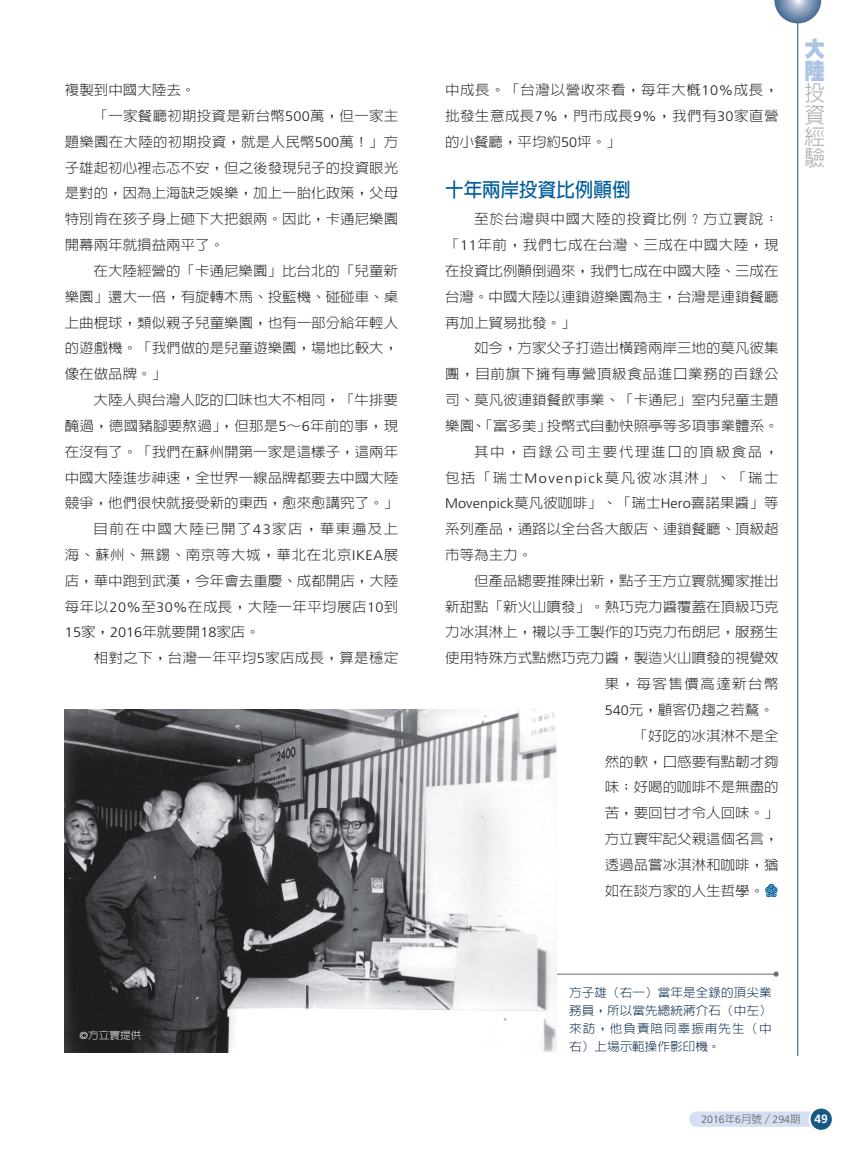
<style>
.page{position:relative;width:851px;height:1149px;background:#fff}
.page>*{position:absolute;margin:0;border:0;box-sizing:border-box;transform-origin:0 0}
.t1{font:300 21.75px/21.8px "AR Hei B5";color:#a8a9ad;text-align:justify;scale:.95 1}
.t2{font:900 21.75px/21.8px "AR Hei B5";color:#adc4e5;scale:.95 1}
.t3{font:700 19.5px "AR Hei B5";color:#005d9c;scale:.95 1}
.t4{font:300 13.8px/25.8px "AR Hei B5";color:#231f20;text-align:justify;scale:1.05 1}
.t5{font:300 13.8px "AR Hei B5";letter-spacing:.1em;color:#231f20;scale:1.05 1}
.t6{font:300 13.8px "AR Hei B5";letter-spacing:.03em;color:#231f20;scale:1.05 1}
.t7{font:300 13.8px "AR Hei B5";letter-spacing:.095em;color:#231f20;scale:1.05 1}
.t8{font:300 13.8px "AR Hei B5";letter-spacing:.045em;color:#231f20;scale:1.05 1}
.t9{font:300 13.8px "AR Hei B5";letter-spacing:.05em;color:#231f20;scale:1.05 1}
.t10{font:300 13.8px "AR Hei B5";letter-spacing:.02em;color:#231f20;scale:1.05 1}
.t11{font:300 13.8px "AR Hei B5";letter-spacing:.11em;color:#231f20;scale:1.05 1}
.t12{font:300 12px/18px "AR Hei B5";letter-spacing:.005em;color:#022546;text-align:justify;scale:1.05 1}
.t13{font:300 10.5px "Frutiger";color:#57585a}
.t14{font:300 10.2px "AR Hei B5";color:#fff;scale:1.05 1}
.s1{font-family:"Frutiger"}
.s2{font-family:"AR Hei B5"}
.s3{font-weight:700;font-size:12px;color:#fff}
</style>
<div class="page">
<div style="left:689px;top:1111px;width:132px;height:15px;background:#d4e0f1;border-radius:8px"></div>
<div style="left:809px;top:1107px;width:23px;height:23px;background:#175887;border-radius:50%"></div>
<div style="left:808px;top:1106px;width:25px;height:25px;border:2px solid #fff;border-radius:50%"></div>
<hr style="left:797px;top:0;width:1px;height:1055px;background:#175887">
<svg style="left:774px;top:0;width:47px;height:23px"></svg>
<svg style="left:773px;top:971px;width:5px;height:5px"></svg>
<hr style="left:359px;top:973px;width:417px;height:1px;background:#6c6d70">
<img style="left:65px;top:709px;width:491px;height:342px">
<svg style="left:765px;top:883px;width:12px;height:13px"></svg>
<p class="t4" style="left:65px;top:77px;width:126px">複製到中國大陸去。</p>
<p class="t4" style="left:94px;top:103px;width:291px">「一家餐廳初期投資是新台幣<span class="s1">500</span>萬，但一家主</p>
<p class="t4" style="left:65px;top:129px;width:319px">題樂園在大陸的初期投資，就是人民幣<span class="s1">500</span>萬！」方</p>
<p class="t4" style="left:65px;top:154px;width:319px">子雄起初心裡忐忑不安，但之後發現兒子的投資眼光</p>
<p class="t4" style="left:65px;top:180px;width:319px">是對的，因為上海缺乏娛樂，加上一胎化政策，父母</p>
<p class="t4" style="left:65px;top:206px;width:319px">特別肯在孩子身上砸下大把銀兩。因此，卡通尼樂園</p>
<p class="t4" style="left:65px;top:232px;width:153px">開幕兩年就損益兩平了。</p>
<p class="t4" style="left:94px;top:258px;width:291px">在大陸經營的「卡通尼樂園」比台北的「兒童新</p>
<p class="t4" style="left:65px;top:283px;width:319px">樂園」還大一倍，有旋轉木馬、投籃機、碰碰車、桌</p>
<p class="t4" style="left:65px;top:309px;width:319px">上曲棍球，類似親子兒童樂園，也有一部分給年輕人</p>
<p class="t4" style="left:65px;top:335px;width:319px">的遊戲機。「我們做的是兒童遊樂園，場地比較大，</p>
<p class="t4" style="left:65px;top:361px;width:98px">像在做品牌。」</p>
<p class="t4" style="left:94px;top:387px;width:291px">大陸人與台灣人吃的口味也大不相同，「牛排要</p>
<p class="t4" style="left:65px;top:412px;width:319px">醃過，德國豬腳要熬過」，但那是<span class="s1">5</span>∼<span class="s1">6</span>年前的事，現</p>
<p class="t4" style="left:65px;top:438px;width:319px">在沒有了。「我們在蘇州開第一家是這樣子，這兩年</p>
<p class="t4" style="left:65px;top:464px;width:319px">中國大陸進步神速，全世界一線品牌都要去中國大陸</p>
<p class="t4" style="left:65px;top:490px;width:319px">競爭，他們很快就接受新的東西，愈來愈講究了。」</p>
<p class="t5" style="left:94px;top:522px;width:291px">目前在中國大陸已開了<span class="s1">43</span>家店，華東遍及上</p>
<p class="t8" style="left:65px;top:547px;width:319px">海、蘇州、無錫、南京等大城，華北在北京<span class="s1">IKEA</span>展</p>
<p class="t4" style="left:65px;top:567px;width:319px">店，華中跑到武漢，今年會去重慶、成都開店，大陸</p>
<p class="t6" style="left:65px;top:599px;width:319px">每年以<span class="s1">20%</span>至<span class="s1">30%</span>在成長，大陸一年平均展店<span class="s1">10</span>到</p>
<p class="t4" style="left:65px;top:619px;width:187px"><span class="s1">15</span>家，<span class="s1">2016</span>年就要開<span class="s1">18</span>家店。</p>
<p class="t10" style="left:94px;top:651px;width:291px">相對之下，台灣一年平均<span class="s1">5</span>家店成長，算是穩定</p>
<p class="t14" style="left:79px;top:1029px;width:61px"><span class="s1">©</span>方立寰提供</p>
<p class="t4" style="left:445px;top:77px;width:319px">中成長。「台灣以營收來看，每年大概<span class="s1">10%</span>成長，批發生意成長<span class="s1">7%</span>，門市成長<span class="s1">9%</span>，我們有<span class="s1">30</span>家直營的小餐廳，平均約<span class="s1">50</span>坪。」</p>
<h2 class="t3" style="left:445px;top:180px;width:196px">十年兩岸投資比例顛倒</h2>
<p class="t4" style="left:445px;top:206px;width:319px;text-indent:29px">至於台灣與中國大陸的投資比例？方立寰說：「<span class="s1">11</span>年前，我們七成在台灣、三成在中國大陸，現在投資比例顛倒過來，我們七成在中國大陸、三成在台灣。中國大陸以連鎖遊樂園為主，台灣是連鎖餐廳再加上貿易批發。」</p>
<p class="t4" style="left:474px;top:335px;width:291px">如今，方家父子打造出橫跨兩岸三地的莫凡彼集</p>
<p class="t9" style="left:445px;top:367px;width:319px">團，目前旗下擁有專營頂級食品進口業務的百錄公</p>
<p class="t4" style="left:445px;top:387px;width:319px">司、莫凡彼連鎖餐飲事業、「卡通尼」室內兒童主題</p>
<p class="t4" style="left:445px;top:412px;width:319px">樂園、「富多美」投幣式自動快照亭等多項事業體系。</p>
<p class="t11" style="left:474px;top:444px;width:291px">其中，百錄公司主要代理進口的頂級食品，</p>
<p class="t7" style="left:445px;top:470px;width:319px">包括「瑞士<span class="s1">Movenpick</span>莫凡彼冰淇淋」、「瑞士</p>
<p class="t4" style="left:445px;top:490px;width:319px"><span class="s1">Movenpick</span>莫凡彼咖啡」、「瑞士<span class="s1">Hero</span>喜諾果醬」等</p>
<p class="t4" style="left:445px;top:516px;width:319px">系列產品，通路以全台各大飯店、連鎖餐廳、頂級超</p>
<p class="t4" style="left:445px;top:541px;width:84px">市等為主力。</p>
<p class="t4" style="left:474px;top:567px;width:291px">但產品總要推陳出新，點子王方立寰就獨家推出</p>
<p class="t4" style="left:445px;top:593px;width:319px">新甜點「新火山噴發」。熱巧克力醬覆蓋在頂級巧克</p>
<p class="t4" style="left:445px;top:619px;width:319px">力冰淇淋上，襯以手工製作的巧克力布朗尼，服務生</p>
<p class="t4" style="left:445px;top:645px;width:319px">使用特殊方式點燃巧克力醬，製造火山噴發的視覺效</p>
<p class="t5" style="left:604px;top:676px;width:167px">果，每客售價高達新台幣</p>
<p class="t4" style="left:604px;top:696px;width:163px"><span class="s1">540</span>元，顧客仍趨之若鶩。</p>
<p class="t4" style="left:633px;top:722px;width:140px">「好吃的冰淇淋不是全</p>
<p class="t4" style="left:604px;top:748px;width:167px">然的軟，口感要有點韌才夠</p>
<p class="t4" style="left:604px;top:774px;width:167px">味；好喝的咖啡不是無盡的</p>
<p class="t4" style="left:604px;top:799px;width:167px">苦，要回甘才令人回味。」</p>
<p class="t4" style="left:604px;top:825px;width:167px">方立寰牢記父親這個名言，</p>
<p class="t4" style="left:604px;top:851px;width:167px">透過品嘗冰淇淋和咖啡，猶</p>
<p class="t4" style="left:604px;top:877px;width:153px">如在談方家的人生哲學。</p>
<h1 class="t2" style="left:804px;top:38px;width:23px">大陸</h1>
<h1 class="t1" style="left:804px;top:82px;width:23px">投資經驗</h1>
<p class="t12" style="left:569px;top:982px;width:194px">方子雄（右一）當年是全錄的頂尖業務員，所以當先總統蔣介石（中左）來訪，他負責陪同辜振甫先生（中右）上場示範操作影印機。</p>
<p class="t13" style="left:701px;top:1113px;width:128px">2016<span class="s2">年</span>6<span class="s2">月號／</span>294<span class="s2">期</span> <span class="s3">49</span></p>
</div>
